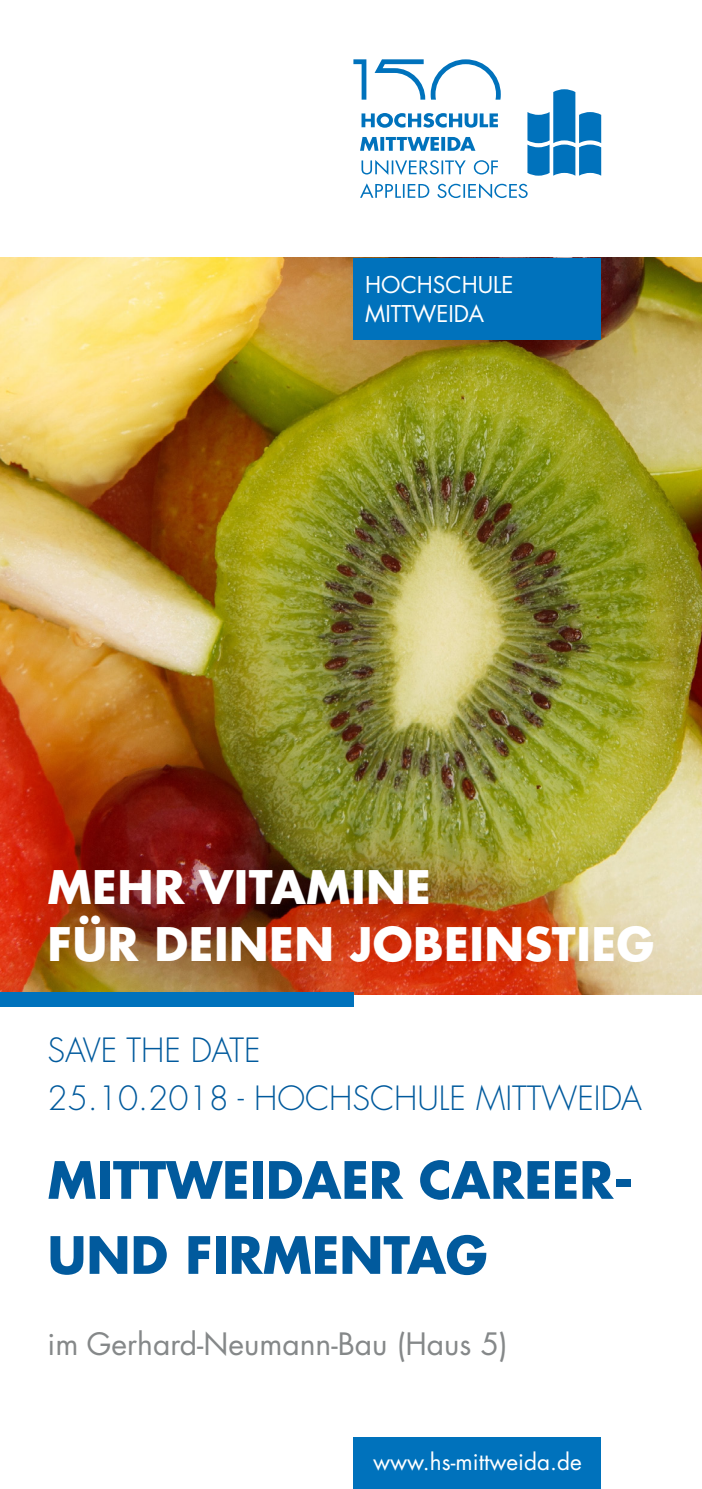
<style>
.page{position:relative;width:702px;height:1489px;background:#fff}
.page>*{position:absolute;margin:0;border:0;box-sizing:border-box;transform-origin:0 0}
.Hauptüberschrift___b{font:700 50px/75px "Futura LT Pro";color:#015a9d}
.Hauptüberschrift___b-2{font:700 45px/57.5px "Futura LT Pro";letter-spacing:.01em;color:#fff}
.Abschlussbeschreibun{font:300 32.5px/47.5px "Futura LT Pro";color:#015a9d}
.Untertitel_Grau___9p{font:30px "Futura LT Pro";color:#858889}
.t1{font:22.5px/28.5px "Futura LT Pro";color:#fff}
</style>
<div class="page">
<svg style="left:353px;top:59px;width:147px;height:41px"></svg>
<svg style="left:527px;top:89px;width:74px;height:87px"></svg>
<svg style="left:361px;top:113px;width:137px;height:15px"></svg>
<svg style="left:360px;top:137px;width:115px;height:14px"></svg>
<svg style="left:361px;top:160px;width:137px;height:15px"></svg>
<svg style="left:360px;top:183px;width:167px;height:15px"></svg>
<img style="left:0;top:258px;width:702px;height:736px">
<div style="left:353px;top:258px;width:248px;height:81px;background:#0072bc"></div>
<div style="left:353px;top:1437px;width:248px;height:51px;background:#0072bc"></div>
<div style="left:0;top:992px;width:353px;height:14px;background:#0072bc"></div>
<p class="t1" style="left:365px;top:270px;width:150px">HOCHSCHULE<br>MITTWEIDA</p>
<p class="Hauptüberschrift___b-2" style="left:47px;top:856px;width:608px">MEHR VITAMINE<br>FÜR DEINEN JOBEINSTIEG</p>
<p class="Abschlussbeschreibun" style="left:47px;top:1026px;width:596px">SAVE THE DATE<br>25.10.2018 - HOCHSCHULE MITTWEIDA</p>
<p class="Hauptüberschrift___b" style="left:47px;top:1140px;width:587px">MITTWEIDAER CAREER-<br>UND FIRMENTAG</p>
<p class="Untertitel_Grau___9p" style="left:47px;top:1322px;width:462px">im Gerhard-Neumann-Bau (Haus 5)</p>
<p class="t1" style="left:373px;top:1447px;width:210px">www.hs-mittweida.de</p>
</div>
